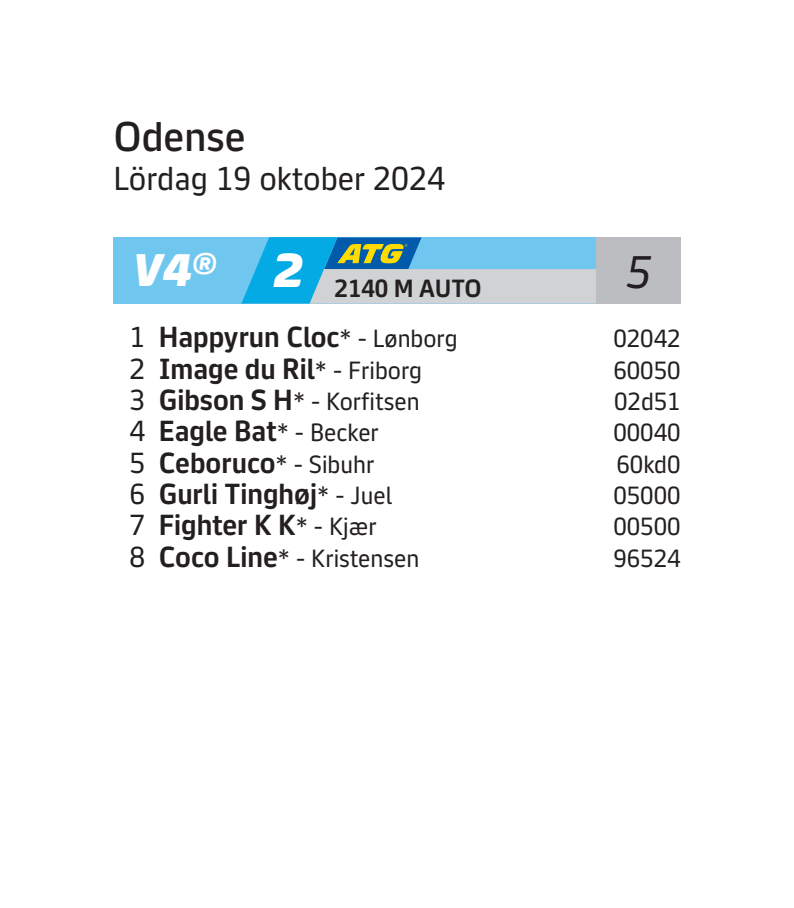
<style>
.page{position:relative;width:794px;height:908px;background:#fff}
.page>*{position:absolute;margin:0;border:0;box-sizing:border-box;transform-origin:0 0}
.t1{font:46px "ATG Rubrik";color:#fff}
.t2{font:44px "ATG Rubrik";color:#fff}
.t3{font:italic 44px "ATG Text";color:#231f20}
.t4{font:500 40px "ATG Text";color:#231f20}
.t5{font:32px "ATG Text";color:#231f20}
.HorseAndRider{font:700 28px "ATG Text";color:#231f20}
.S_REKORD{font:28px "ATG Text";color:#231f20}
.S_REKORD-2{font:24px "ATG Text";color:#231f20}
.HorseAndRider-2{font:24px "ATG Text";color:#231f20}
.t6{font:700 24px "ATG Text";color:#231f20}
.s1{font-weight:400;font-size:24px}
.s2{font-weight:700;font-size:28px}
</style>
<div class="page">
<div style="left:595px;top:237px;width:85px;height:66px;background:#bcbdc0"></div>
<svg style="left:113px;top:237px;width:483px;height:66px;background:#79bfdb"></svg>
<p class="t4" style="left:113px;top:113px;width:134px">Odense</p>
<p class="t5" style="left:113px;top:159px;width:333px">Lördag 19 oktober 2024</p>
<p class="t2" style="left:134px;top:244px;width:83px">V4®</p>
<p class="t1" style="left:274px;top:243px;width:30px">2</p>
<p class="t6" style="left:334px;top:274px;width:149px">2140 M AUTO</p>
<p class="t3" style="left:626px;top:246px;width:26px">5</p>
<p class="S_REKORD" style="left:129px;top:320px;width:17px">1</p>
<p class="HorseAndRider" style="left:159px;top:320px;width:300px">Happyrun Cloc<span class="s1">* - Lønborg</span></p>
<p class="S_REKORD-2" style="left:613px;top:324px;width:69px">02042</p>
<p class="S_REKORD" style="left:129px;top:352px;width:17px">2</p>
<p class="HorseAndRider" style="left:159px;top:351px;width:265px">Image du Ril<span class="s1">* - Friborg</span></p>
<p class="S_REKORD-2" style="left:613px;top:356px;width:69px">60050</p>
<p class="S_REKORD" style="left:129px;top:383px;width:17px">3</p>
<p class="HorseAndRider-2" style="left:159px;top:387px;width:262px"><span class="s2">Gibson S H</span>* - Korfitsen</p>
<p class="S_REKORD-2" style="left:614px;top:387px;width:68px">02d51</p>
<p class="S_REKORD" style="left:129px;top:414px;width:17px">4</p>
<p class="HorseAndRider" style="left:159px;top:414px;width:222px">Eagle Bat<span class="s1">* - Becker</span></p>
<p class="S_REKORD-2" style="left:613px;top:418px;width:69px">00040</p>
<p class="S_REKORD" style="left:129px;top:446px;width:17px">5</p>
<p class="HorseAndRider" style="left:159px;top:445px;width:217px">Ceboruco<span class="s1">* - Sibuhr</span></p>
<p class="S_REKORD-2" style="left:616px;top:449px;width:66px">60kd0</p>
<p class="S_REKORD" style="left:129px;top:477px;width:17px">6</p>
<p class="HorseAndRider" style="left:159px;top:477px;width:235px">Gurli Tinghøj<span class="s1">* - Juel</span></p>
<p class="S_REKORD-2" style="left:613px;top:481px;width:69px">05000</p>
<p class="S_REKORD" style="left:129px;top:508px;width:17px">7</p>
<p class="HorseAndRider" style="left:159px;top:508px;width:219px">Fighter K K<span class="s1">* - Kjær</span></p>
<p class="S_REKORD-2" style="left:613px;top:512px;width:69px">00500</p>
<p class="S_REKORD" style="left:129px;top:540px;width:17px">8</p>
<p class="HorseAndRider-2" style="left:159px;top:543px;width:262px"><span class="s2">Coco Line</span>* - Kristensen</p>
<p class="S_REKORD-2" style="left:613px;top:543px;width:69px">96524</p>
</div>
